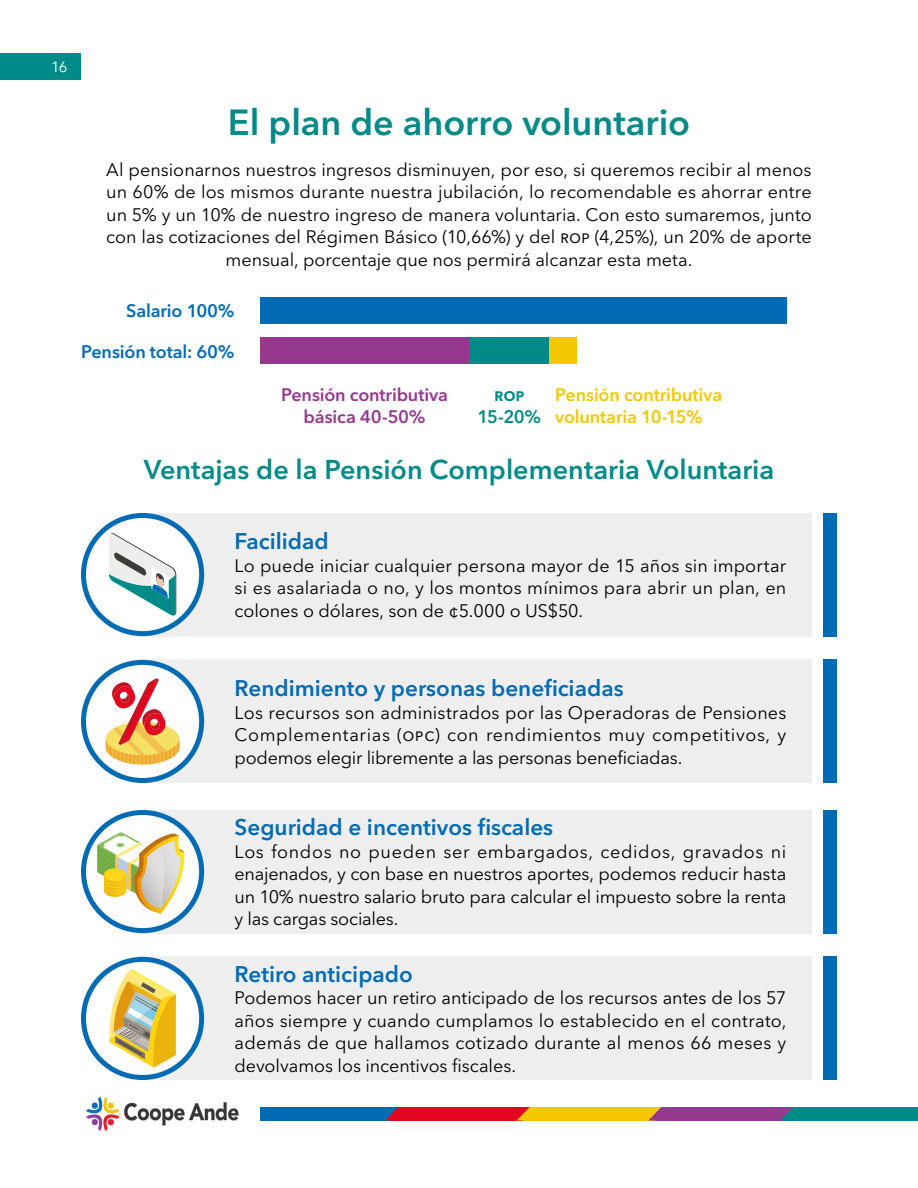
<style>
.page{position:relative;width:918px;height:1188px;background:#fff}
.page>*{position:absolute;margin:0;border:0;box-sizing:border-box;transform-origin:0 0}
.t1{font:600 36px "Avenir Next LT Pro";letter-spacing:-.005em;color:#008a88}
.t2{font:600 27px "Avenir Next LT Pro";letter-spacing:-.005em;color:#008a88}
.t3{font:600 22.5px "Avenir Next LT Pro";color:#006bb5}
.t4{font:18px/22.5px "Avenir Next LT Pro";letter-spacing:.005em;color:#000;text-align:justify}
.t5{font:600 18px/22.5px "Avenir Next LT Pro";letter-spacing:-.015em;color:#f5c700}
.t6{font:600 18px/22.5px "Avenir Next LT Pro";letter-spacing:-.01em;color:#96388d;text-align:center}
.t7{font:600 18px "Avenir Next LT Pro";letter-spacing:-.015em;color:#006bb5}
.t8{font:600 18px/22.5px "Avenir Next LT Pro";letter-spacing:-.02em;color:#008a88;text-align:center}
.t9{font:15px "Avenir Next LT Pro";color:#fff}
</style>
<div class="page">
<div style="left:260px;top:1107px;width:132px;height:13px;background:#006bb5"></div>
<div style="left:392px;top:1107px;width:131px;height:13px;background:#e30520"></div>
<div style="left:523px;top:1107px;width:132px;height:13px;background:#f5c700"></div>
<div style="left:655px;top:1107px;width:131px;height:13px;background:#96388d"></div>
<div style="left:786px;top:1107px;width:132px;height:13px;background:#008a88"></div>
<svg style="left:385px;top:1107px;width:13px;height:13px"></svg>
<svg style="left:517px;top:1107px;width:13px;height:13px"></svg>
<svg style="left:649px;top:1107px;width:13px;height:13px"></svg>
<svg style="left:780px;top:1107px;width:13px;height:13px"></svg>
<img style="left:86px;top:1097px;width:153px;height:34px">
<div style="left:0;top:53px;width:81px;height:27px;background:#008a88"></div>
<div style="left:138px;top:513px;width:674px;height:123px;background:#eee"></div>
<div style="left:138px;top:660px;width:674px;height:123px;background:#eee"></div>
<div style="left:138px;top:810px;width:674px;height:123px;background:#eee"></div>
<div style="left:138px;top:957px;width:674px;height:123px;background:#eee"></div>
<svg style="left:83px;top:515px;width:119px;height:119px;fill:#fff"></svg>
<svg style="left:109px;top:533px;width:67px;height:83px"></svg>
<div style="left:81px;top:513px;width:123px;height:123px;border:5px solid #006bb5;border-radius:50%"></div>
<svg style="left:83px;top:662px;width:119px;height:119px;fill:#fff"></svg>
<svg style="left:106px;top:678px;width:73px;height:87px"></svg>
<div style="left:81px;top:660px;width:123px;height:123px;border:5px solid #006bb5;border-radius:50%"></div>
<svg style="left:83px;top:812px;width:119px;height:119px;fill:#fff"></svg>
<svg style="left:97px;top:832px;width:91px;height:82px"></svg>
<div style="left:81px;top:810px;width:123px;height:123px;border:5px solid #006bb5;border-radius:50%"></div>
<svg style="left:83px;top:959px;width:119px;height:119px;fill:#fff"></svg>
<svg style="left:109px;top:969px;width:67px;height:99px"></svg>
<div style="left:81px;top:957px;width:123px;height:123px;border:5px solid #006bb5;border-radius:50%"></div>
<div style="left:824px;top:513px;width:13px;height:123px;background:#006bb5"></div>
<div style="left:824px;top:660px;width:13px;height:123px;background:#006bb5"></div>
<div style="left:824px;top:810px;width:13px;height:123px;background:#006bb5"></div>
<div style="left:824px;top:957px;width:13px;height:123px;background:#006bb5"></div>
<div style="left:260px;top:297px;width:526px;height:27px;background:#006bb5"></div>
<div style="left:260px;top:338px;width:209px;height:26px;background:#96388d"></div>
<div style="left:469px;top:338px;width:80px;height:26px;background:#008a88"></div>
<div style="left:549px;top:338px;width:28px;height:26px;background:#f5c700"></div>
<p class="t9" style="left:51px;top:58px;width:18px">16</p>
<h1 class="t1" style="left:228px;top:101px;width:464px">El plan de ahorro voluntario</h1>
<p class="t4" style="left:106px;top:158px;width:707px;text-align:center">Al pensionarnos nuestros ingresos disminuyen, por eso, si queremos recibir al menos un 60% de los mismos durante nuestra jubilación, lo recomendable es ahorrar entre un 5% y un 10% de nuestro ingreso de manera voluntaria. Con esto sumaremos, junto con las cotizaciones del Régimen Básico (10,66%) y del rop (4,25%), un 20% de aporte mensual, porcentaje que nos permirá alcanzar esta meta.</p>
<p class="t7" style="left:126px;top:300px;width:110px">Salario 100%</p>
<p class="t7" style="left:81px;top:341px;width:155px">Pensión total: 60%</p>
<p class="t6" style="left:281px;top:383px;width:169px">Pensión contributiva básica 40-50%</p>
<p class="t8" style="left:478px;top:383px;width:65px">rop<br>15-20%</p>
<p class="t5" style="left:555px;top:383px;width:169px">Pensión contributiva voluntaria 10-15%</p>
<h2 class="t2" style="left:144px;top:454px;width:632px">Ventajas de la Pensión Complementaria Voluntaria</h2>
<p class="t3" style="left:235px;top:528px;width:96px">Facilidad</p>
<p class="t4" style="left:235px;top:554px;width:553px">Lo puede iniciar cualquier persona mayor de 15 años sin importar si es asalariada o no, y los montos mínimos para abrir un plan, en colones o dólares, son de ¢5.000 o US$50.</p>
<p class="t3" style="left:235px;top:675px;width:391px">Rendimiento y personas beneficiadas</p>
<p class="t4" style="left:235px;top:701px;width:553px">Los recursos son administrados por las Operadoras de Pensiones Complementarias (opc) con rendimientos muy competitivos, y podemos elegir libremente a las personas beneficiadas.</p>
<p class="t3" style="left:235px;top:814px;width:320px">Seguridad e incentivos fiscales</p>
<p class="t4" style="left:235px;top:840px;width:553px">Los fondos no pueden ser embargados, cedidos, gravados ni enajenados, y con base en nuestros aportes, podemos reducir hasta un 10% nuestro salario bruto para calcular el impuesto sobre la renta y las cargas sociales.</p>
<p class="t3" style="left:235px;top:960px;width:180px">Retiro anticipado</p>
<p class="t4" style="left:235px;top:987px;width:553px">Podemos hacer un retiro anticipado de los recursos antes de los 57 años siempre y cuando cumplamos lo establecido en el contrato, además de que hallamos cotizado durante al menos 66 meses y devolvamos los incentivos fiscales.</p>
</div>
